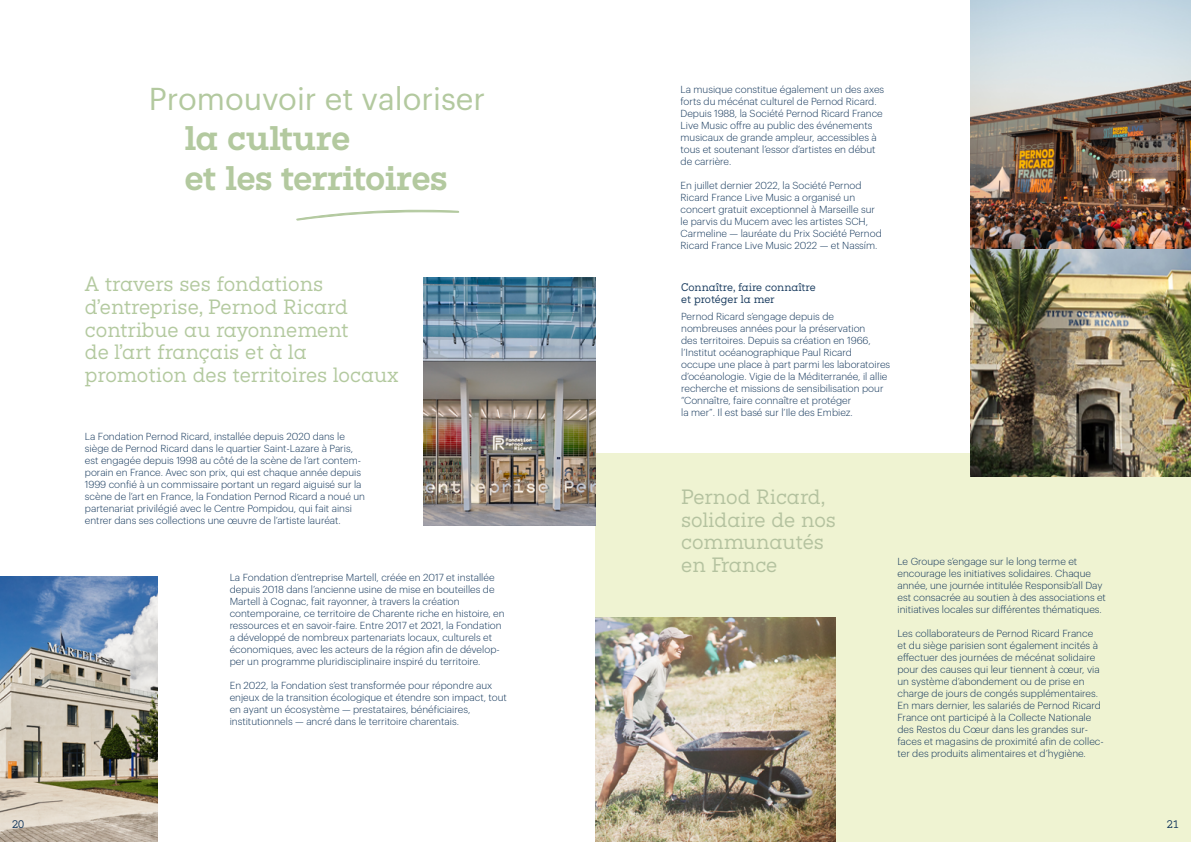
<style>
.page{position:relative;width:1191px;height:842px;background:#fff}
.page>*{position:absolute;margin:0;border:0;box-sizing:border-box;transform-origin:0 0}
.t1{font:700 31px/40px "Pernod Ricard";color:#b3c99f}
.t2{font:31px "Graphik";color:#b3c99f}
.t3{font:18.8px/22.6px "Pernod Ricard";color:#b3c99f}
.t4{font:18.8px/22.6px "Pernod Ricard";color:#b4c29f}
.t5{font:300 10px/12px "Graphik";color:#14375b}
.t6{font:10px/12px "Pernod Ricard";color:#14375b}
</style>
<div class="page">
<div style="left:595px;top:454px;width:596px;height:388px;background:#eff3d2"></div>
<img style="left:423px;top:277px;width:172px;height:249px">
<img style="left:595px;top:617px;width:240px;height:225px">
<img style="left:0;top:577px;width:157px;height:265px">
<svg style="left:296px;top:209px;width:163px;height:12px"></svg>
<img style="left:970px;top:0;width:221px;height:476px">
<h1 class="t2" style="left:149px;top:76px;width:338px">Promouvoir et valoriser</h1>
<h1 class="t1" style="left:185px;top:118px;width:264px">la culture<br>et les territoires</h1>
<h2 class="t3" style="left:85px;top:274px;width:315px">A travers ses fondations d’entreprise, Pernod Ricard contribue au rayonnement<br>de l’art français et à la promotion des territoires locaux</h2>
<p class="t5" style="left:85px;top:430px;width:281px">La Fondation Pernod Ricard, installée depuis 2020 dans le siège de Pernod Ricard dans le quartier Saint-Lazare à Paris, est engagée depuis 1998 au côté de la scène de l’art contem&shy;porain en France. Avec son prix, qui est chaque année depuis 1999 confié à un commissaire portant un regard aiguisé sur la scène de l’art en France, la Fondation Pernod Ricard a noué un partenariat privilégié avec le Centre Pompidou, qui fait ainsi entrer dans ses collections une œuvre de l’artiste lauréat.</p>
<p class="t5" style="left:230px;top:570px;width:276px">La Fondation d’entreprise Martell, créée en 2017 et installée depuis 2018 dans l’ancienne usine de mise en bouteilles de Martell à Cognac, fait rayonner, à travers la création contemporaine, ce territoire de Charente riche en histoire, en ressources et en savoir-faire. Entre 2017 et 2021, la Fondation a développé de nombreux partenariats locaux, culturels et économiques, avec les acteurs de la région afin de dévelop&shy;per un programme pluridisciplinaire inspiré du territoire.</p>
<p class="t5" style="left:230px;top:678px;width:279px">En 2022, la Fondation s’est transformée pour répondre aux enjeux de la transition écologique et étendre son impact, tout en ayant un écosystème — prestataires, bénéficiaires, institutionnels — ancré dans le territoire charentais.</p>
<p class="t5" style="left:680px;top:83px;width:205px">La musique constitue également un des axes forts du mécénat culturel de Pernod Ricard.<br>Depuis 1988, la Société Pernod Ricard France Live Music offre au public des événements musicaux de grande ampleur, accessibles à tous et soutenant l’essor d’artistes en début de carrière.</p>
<p class="t5" style="left:680px;top:179px;width:203px">En juillet dernier 2022, la Société Pernod Ricard France Live Music a organisé un concert gratuit exceptionnel à Marseille sur le parvis du Mucem avec les artistes SCH, Carmeline — lauréate du Prix Société Pernod Ricard France Live Music 2022 — et Nassím.</p>
<p class="t6" style="left:681px;top:282px;width:136px">Connaître, faire connaître et protéger la mer</p>
<p class="t5" style="left:681px;top:310px;width:211px">Pernod Ricard s’engage depuis de nombreuses années pour la préservation<br>des territoires. Depuis sa création en 1966, l’Institut océanographique Paul Ricard<br>occupe une place à part parmi les laboratoires d’océanologie. Vigie de la Méditerranée, il allie recherche et missions de sensibilisation pour “Connaître, faire connaître et protéger<br>la mer”. Il est basé sur l’Ile des Embiez.</p>
<h2 class="t4" style="left:681px;top:486px;width:156px">Pernod Ricard, solidaire de nos communautés en France</h2>
<p class="t5" style="left:897px;top:554px;width:210px">Le Groupe s’engage sur le long terme et encourage les initiatives solidaires. Chaque année, une journée intitulée Responsib’all Day est consacrée au soutien à des associations et initiatives locales sur différentes thématiques.</p>
<p class="t5" style="left:897px;top:626px;width:208px">Les collaborateurs de Pernod Ricard France et du siège parisien sont également incités à effectuer des journées de mécénat solidaire pour des causes qui leur tiennent à cœur, via un système d’abondement ou de prise en charge de jours de congés supplémentaires.<br>En mars dernier, les salariés de Pernod Ricard France ont participé à la Collecte Nationale des Restos du Cœur dans les grandes sur&shy;faces et magasins de proximité afin de collec&shy;ter des produits alimentaires et d’hygiène.</p>
<p class="t6" style="left:12px;top:818px;width:13px">20</p>
<p class="t6" style="left:1167px;top:818px;width:13px">21</p>
</div>
